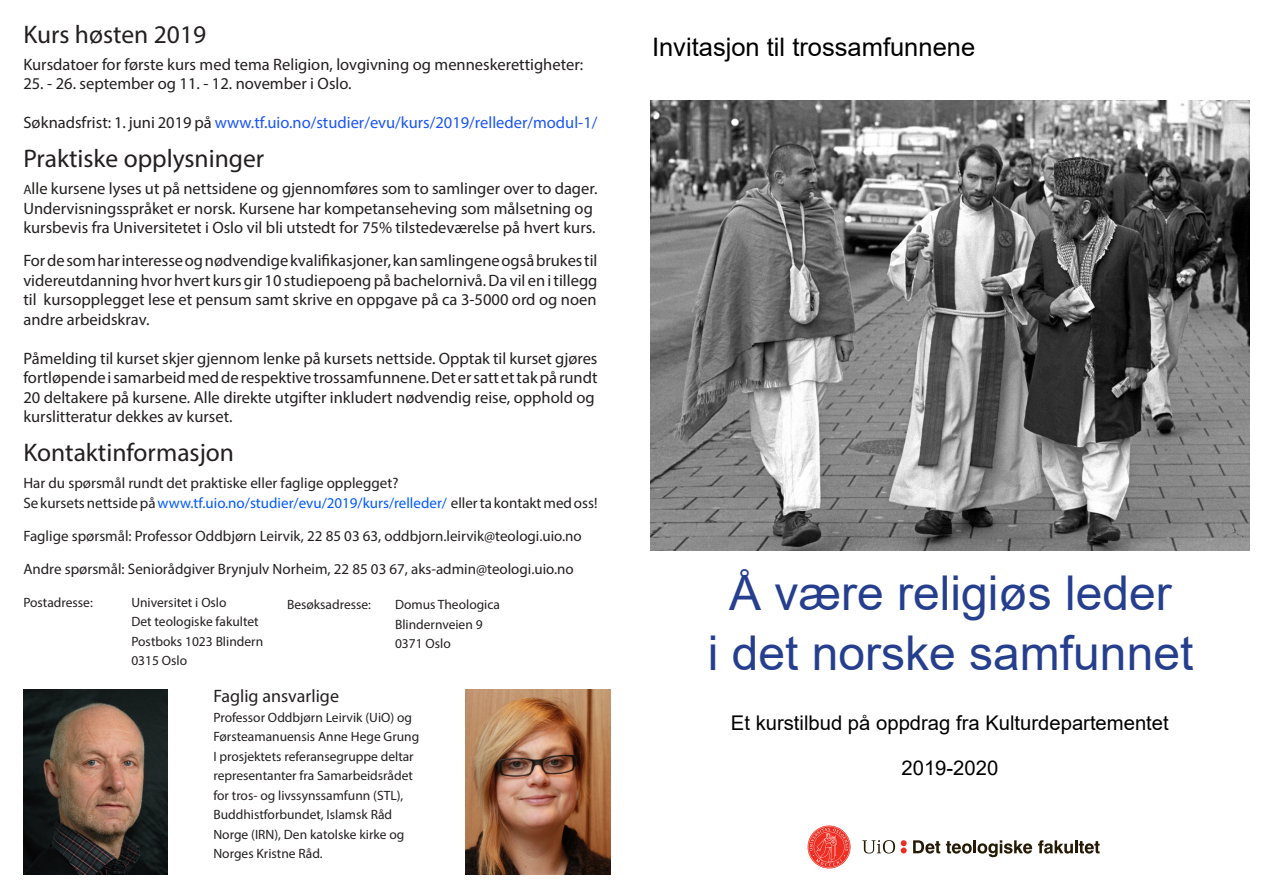
<style>
.page{position:relative;width:1263px;height:893px;background:#fff}
.page>*{position:absolute;margin:0;border:0;box-sizing:border-box;transform-origin:0 0}
.t1{font:48px "Arial";color:#253f8e}
.Heading{font:25.5px "Myriad Pro";color:#231f20}
.Heading-2{font:25.5px "Arial";color:#000}
.Heading-3{font:20.25px "Arial";color:#000}
.Heading-4{font:18px "Myriad Pro";color:#231f20}
.Heading-5{font:16.5px/19.5px "Myriad Pro";color:#231f20}
.Heading-6{font:16.5px "Myriad Pro";color:#1a55f7}
.Heading-7{font:15px/19.5px "Myriad Pro";color:#231f20}
.Heading-8{font:13.5px/19.5px "Myriad Pro";color:#231f20}
.s1{color:#231f20}
.s2{font-size:13.5px}
.s3{color:#005aff}
</style>
<div class="page">
<img style="left:651px;top:100px;width:598px;height:451px">
<img style="left:466px;top:689px;width:144px;height:186px">
<img style="left:23px;top:689px;width:145px;height:186px">
<svg style="left:901px;top:840px;width:6px;height:13px"></svg>
<svg style="left:913px;top:840px;width:27px;height:14px"></svg>
<svg style="left:946px;top:840px;width:86px;height:17px"></svg>
<svg style="left:1038px;top:840px;width:61px;height:14px"></svg>
<svg style="left:862px;top:840px;width:33px;height:13px"></svg>
<svg style="left:808px;top:826px;width:42px;height:42px"></svg>
<p class="Heading" style="left:23px;top:19px;width:184px">Kurs høsten 2019</p>
<p class="Heading-5" style="left:23px;top:54px;width:561px">Kursdatoer for første kurs med tema Religion, lovgivning og menneskerettigheter:</p>
<p class="Heading-5" style="left:23px;top:74px;width:330px">25. - 26. september og 11. - 12. november i Oslo.</p>
<p class="Heading-6" style="left:23px;top:113px;width:576px"><span class="s1">Søknadsfrist: 1. juni 2019 på</span> www.tf.uio.no/studier/evu/kurs/2019/relleder/modul-1/</p>
<p class="Heading" style="left:23px;top:143px;width:242px">Praktiske opplysninger</p>
<p class="Heading-5" style="left:23px;top:179px;width:575px"><span class="s2">A</span>lle kursene lyses ut på nettsidene og gjennomføres som to samlinger over to dager.<br>Undervisningsspråket er norsk. Kursene har kompetanseheving som målsetning og kursbevis fra Universitetet i Oslo vil bli utstedt for 75% tilstedeværelse på hvert kurs.</p>
<p class="Heading-5" style="left:23px;top:251px;width:576px;text-align:justify">For de som har interesse og nødvendige kvalifikasjoner, kan samlingene også brukes til videreutdanning hvor hvert kurs gir 10 studiepoeng på bachelornivå. Da vil en i tillegg til kursopplegget lese et pensum samt skrive en oppgave på ca 3-5000 ord og noen andre arbeidskrav.</p>
<p class="Heading-5" style="left:23px;top:348px;width:576px">Påmelding til kurset skjer gjennom lenke på kursets nettside. Opptak til kurset gjøres fortløpende i samarbeid med de respektive trossamfunnene. Det er satt et tak på rundt 20 deltakere på kursene. Alle direkte utgifter inkludert nødvendig reise, opphold og kurslitteratur dekkes av kurset.</p>
<p class="Heading" style="left:23px;top:437px;width:212px">Kontaktinformasjon</p>
<p class="Heading-7" style="left:23px;top:473px;width:576px">Har du spørsmål rundt det praktiske eller faglige opplegget?<br>Se kursets nettside på <span class="s3">www.tf.uio.no/studier/evu/2019/kurs/relleder/</span> eller ta kontakt med oss!</p>
<p class="Heading-7" style="left:23px;top:526px;width:560px">Faglige spørsmål: Professor Oddbjørn Leirvik, 22 85 03 63, oddbjorn.leirvik@teologi.uio.no</p>
<p class="Heading-7" style="left:23px;top:559px;width:552px">Andre spørsmål: Seniorådgiver Brynjulv Norheim, 22 85 03 67, aks-admin@teologi.uio.no</p>
<p class="Heading-8" style="left:23px;top:592px;width:71px">Postadresse:</p>
<p class="Heading-8" style="left:131px;top:592px;width:97px">Universitet i Oslo</p>
<p class="Heading-8" style="left:131px;top:612px;width:129px">Det teologiske fakultet</p>
<p class="Heading-8" style="left:131px;top:631px;width:133px">Postboks 1023 Blindern</p>
<p class="Heading-8" style="left:131px;top:651px;width:57px">0315 Oslo</p>
<p class="Heading-8" style="left:287px;top:595px;width:85px">Besøksadresse:</p>
<p class="Heading-8" style="left:395px;top:595px;width:106px">Domus Theologica</p>
<p class="Heading-8" style="left:395px;top:614px;width:89px">Blindernveien 9</p>
<p class="Heading-8" style="left:395px;top:634px;width:57px">0371 Oslo</p>
<p class="Heading-4" style="left:213px;top:685px;width:127px">Faglig ansvarlige</p>
<p class="Heading-8" style="left:213px;top:707px;width:207px">Professor Oddbjørn Leirvik (UiO) og<br>Førsteamanuensis Anne Hege Grung</p>
<p class="Heading-8" style="left:213px;top:746px;width:202px">I prosjektets referansegruppe deltar representanter fra Samarbeidsrådet for tros- og livssynssamfunn (STL), Buddhistforbundet, Islamsk Råd Norge (IRN), Den katolske kirke og Norges Kristne Råd.</p>
<p class="Heading-2" style="left:652px;top:29px;width:325px">Invitasjon til trossamfunnene</p>
<p class="t1" style="left:729px;top:560px;width:444px">Å være religiøs leder</p>
<p class="t1" style="left:708px;top:620px;width:487px">i det norske samfunnet</p>
<p class="Heading-3" style="left:731px;top:709px;width:439px">Et kurstilbud på oppdrag fra Kulturdepartementet</p>
<p class="Heading-3" style="left:901px;top:754px;width:98px">2019-2020</p>
</div>
